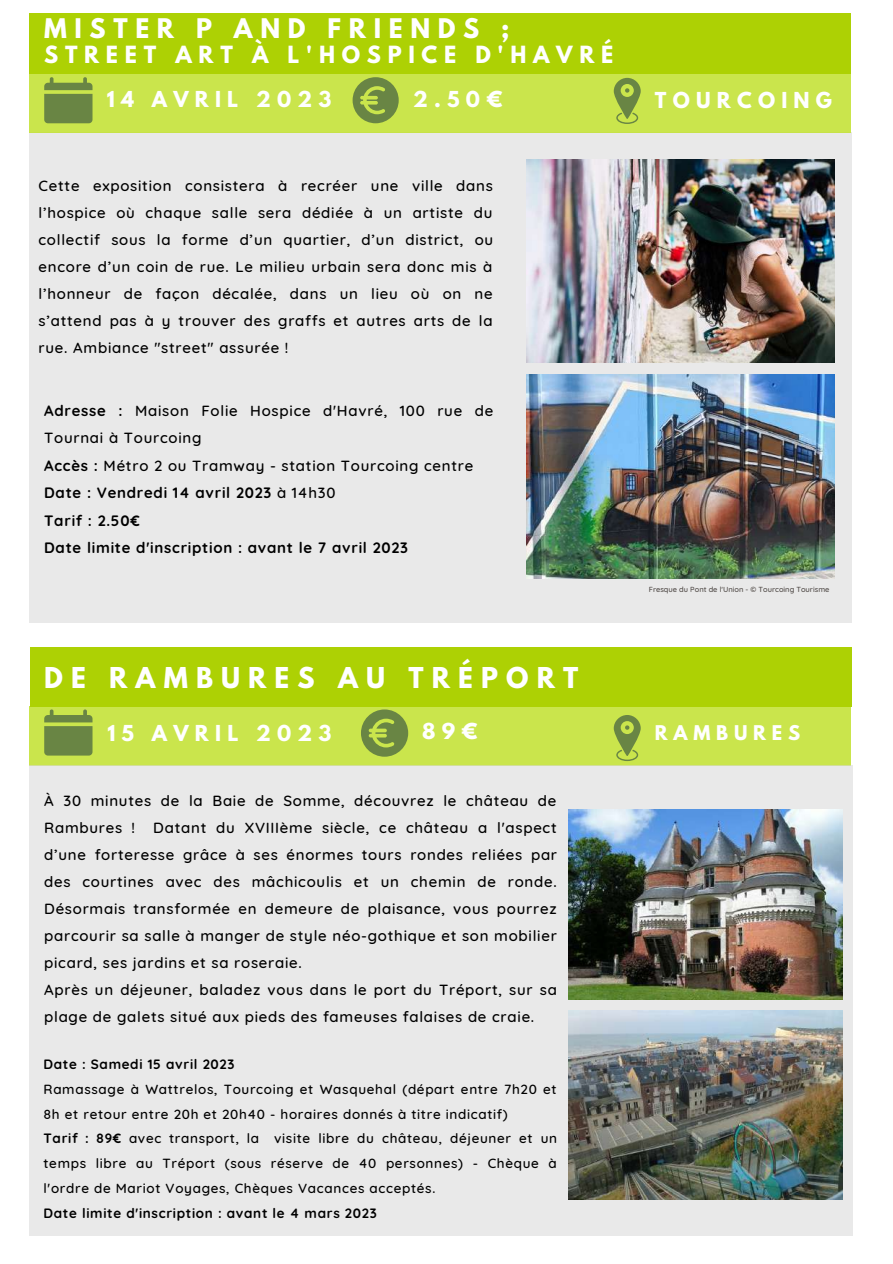
<style>
.page{position:relative;width:893px;height:1264px;background:#fff}
.page>*{position:absolute;margin:0;border:0;box-sizing:border-box;transform-origin:0 0}
.t1{font:700 25.5px "League Spartan";letter-spacing:.32em;color:#fff}
.t2{font:700 24px "League Spartan";letter-spacing:.32em;color:#fff}
.t3{font:700 21px "League Spartan";letter-spacing:.32em;color:#fff}
.t4{font:700 19.5px "League Spartan";letter-spacing:.32em;color:#fff}
.t5{font:700 18px "League Spartan";letter-spacing:.32em;color:#fff}
.t6{font:500 15px/27px "Quicksand";letter-spacing:.05em;color:#000}
.t7{font:500 13.5px/24.8px "Quicksand";letter-spacing:.05em;color:#000}
.t8{font:700 13.5px "Quicksand";letter-spacing:.05em;color:#000}
.t9{font:500 7.5px "Quicksand";color:#544e4b}
.s1{font-weight:700}
</style>
<div class="page">
<div style="left:30px;top:706px;width:821px;height:60px;background:#cae54c"></div>
<div style="left:30px;top:647px;width:821px;height:59px;background:#add104"></div>
<div style="left:29px;top:133px;width:822px;height:490px;background:#e9e9e9"></div>
<div style="left:29px;top:73px;width:821px;height:59px;background:#cae54c"></div>
<div style="left:29px;top:13px;width:821px;height:60px;background:#add104"></div>
<svg style="left:352px;top:77px;width:46px;height:46px"></svg>
<svg style="left:613px;top:78px;width:27px;height:46px"></svg>
<svg style="left:44px;top:77px;width:48px;height:46px"></svg>
<img style="left:526px;top:159px;width:308px;height:204px">
<img style="left:526px;top:374px;width:308px;height:205px">
<div style="left:29px;top:765px;width:823px;height:470px;background:#e9e9e9"></div>
<svg style="left:361px;top:709px;width:47px;height:47px"></svg>
<svg style="left:44px;top:709px;width:48px;height:46px"></svg>
<img style="left:568px;top:809px;width:274px;height:190px">
<img style="left:568px;top:1010px;width:274px;height:189px">
<svg style="left:613px;top:715px;width:27px;height:46px"></svg>
<h2 class="t2" style="left:44px;top:17px;width:467px">MISTER P AND FRIENDS ;</h2>
<h3 class="t3" style="left:44px;top:44px;width:570px">STREET ART À L'HOSPICE D'HAVRÉ</h3>
<h3 class="t4" style="left:107px;top:90px;width:226px">14 AVRIL 2023</h3>
<h3 class="t4" style="left:413px;top:89px;width:91px">2.50€</h3>
<h3 class="t4" style="left:655px;top:90px;width:178px">TOURCOING</h3>
<p class="t6" style="left:38px;top:172px;width:456px;text-align:justify">Cette exposition consistera à recréer une ville dans l’hospice où chaque salle sera dédiée à un artiste du collectif sous la forme d’un quartier, d’un district, ou encore d’un coin de rue. Le milieu urbain sera donc mis à l’honneur de façon décalée, dans un lieu où on ne s’attend pas à y trouver des graffs et autres arts de la rue. Ambiance "street" assurée !</p>
<p class="t6" style="left:44px;top:396px;width:450px;line-height:27.5px"><span class="s1">Adresse :</span> Maison Folie Hospice d'Havré, 100 rue de Tournai à Tourcoing<br><span class="s1">Accès :</span> Métro 2 ou Tramway - station Tourcoing centre <span class="s1">Date : Vendredi 14 avril 2023</span> à 14h30<br><span class="s1">Tarif : 2.50€<br>Date limite d'inscription : avant le 7 avril 2023</span></p>
<p class="t9" style="left:648px;top:584px;width:182px">Fresque du Pont de l'Union - © Tourcoing Tourisme</p>
<h1 class="t1" style="left:44px;top:664px;width:535px">DE RAMBURES AU TRÉPORT</h1>
<h3 class="t4" style="left:107px;top:723px;width:225px">15 AVRIL 2023</h3>
<p class="t5" style="left:655px;top:723px;width:147px">RAMBURES</p>
<h3 class="t4" style="left:422px;top:721px;width:57px">89€</h3>
<p class="t6" style="left:44px;top:787px;width:514px">À 30 minutes de la Baie de Somme, découvrez le château de Rambures ! Datant du XVIIIème siècle, ce château a l'aspect d’une forteresse grâce à ses énormes tours rondes reliées par des courtines avec des mâchicoulis et un chemin de ronde.<br>Désormais transformée en demeure de plaisance, vous pourrez parcourir sa salle à manger de style néo-gothique et son mobilier picard, ses jardins et sa roseraie.<br>Après un déjeuner, baladez vous dans le port du Tréport, sur sa plage de galets situé aux pieds des fameuses falaises de craie.</p>
<p class="t8" style="left:43px;top:1055px;width:192px">Date : Samedi 15 avril 2023</p>
<p class="t7" style="left:43px;top:1076px;width:515px">Ramassage à Wattrelos, Tourcoing et Wasquehal (départ entre 7h20 et 8h et retour entre 20h et 20h40 - horaires donnés à titre indicatif)<br><span class="s1">Tarif : 89€</span> avec transport, la visite libre du château, déjeuner et un temps libre au Tréport (sous réserve de 40 personnes) - Chèque à l'ordre de Mariot Voyages, Chèques Vacances acceptés.</p>
<p class="t8" style="left:43px;top:1204px;width:335px">Date limite d'inscription : avant le 4 mars 2023</p>
</div>
